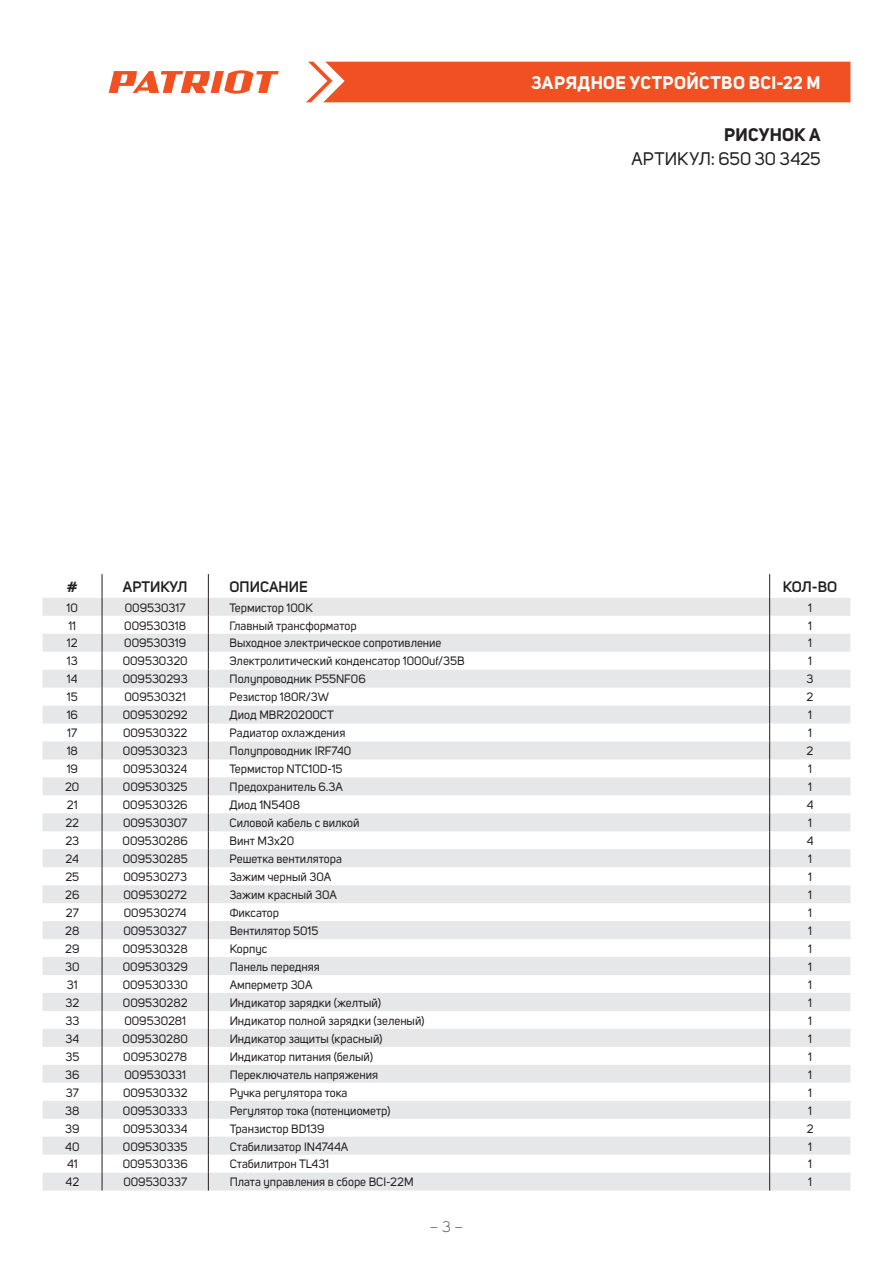
<style>
.page{position:relative;width:893px;height:1263px;background:#fff}
.page>*{position:absolute;margin:0;border:0;box-sizing:border-box;transform-origin:0 0}
.t1{font:700 18px "Uni Sans";letter-spacing:.025em;color:#fff}
.t2{font:18px "Uni Sans";color:#231f20}
.t3{font:700 18px "Uni Sans";letter-spacing:.01em;color:#231f20}
.t4{font:600 15px "Uni Sans";color:#231f20}
.t5{font:300 15px "Uni Sans";color:#231f20}
.t6{font:12px "Uni Sans";color:#231f20}
</style>
<div class="page">
<div style="left:306px;top:62px;width:544px;height:40px;background:#f15122"></div>
<svg style="left:109px;top:70px;width:170px;height:24px"></svg>
<svg style="left:43px;top:598px;width:807px;height:592px;fill:#ebeced"></svg>
<svg style="left:102px;top:574px;width:1px;height:616px"></svg>
<svg style="left:208px;top:574px;width:1px;height:616px"></svg>
<svg style="left:769px;top:574px;width:1px;height:616px"></svg>
<h1 class="t1" style="left:531px;top:72px;width:291px">ЗАРЯДНОЕ УСТРОЙСТВО BCI-22 M</h1>
<h1 class="t3" style="left:724px;top:123px;width:98px">РИСУНОК A</h1>
<h1 class="t2" style="left:631px;top:148px;width:191px">АРТИКУЛ: 650 30 3425</h1>
<p class="t4" style="left:67px;top:578px;width:12px">#</p>
<p class="t4" style="left:123px;top:578px;width:66px">АРТИКУЛ</p>
<p class="t4" style="left:230px;top:578px;width:80px">ОПИСАНИЕ</p>
<p class="t4" style="left:783px;top:578px;width:56px">КОЛ-ВО</p>
<p class="t6" style="left:67px;top:600px;width:13px">10</p>
<p class="t6" style="left:125px;top:600px;width:62px">009530317</p>
<p class="t6" style="left:230px;top:600px;width:85px">Термистор 100K</p>
<p class="t6" style="left:808px;top:600px;width:5px">1</p>
<p class="t6" style="left:68px;top:618px;width:9px">11</p>
<p class="t6" style="left:124px;top:618px;width:63px">009530318</p>
<p class="t6" style="left:230px;top:618px;width:129px">Главный трансформатор</p>
<p class="t6" style="left:808px;top:618px;width:5px">1</p>
<p class="t6" style="left:67px;top:636px;width:12px">12</p>
<p class="t6" style="left:124px;top:636px;width:63px">009530319</p>
<p class="t6" style="left:230px;top:636px;width:213px">Выходное электрическое сопротивление</p>
<p class="t6" style="left:808px;top:636px;width:5px">1</p>
<p class="t6" style="left:67px;top:654px;width:12px">13</p>
<p class="t6" style="left:123px;top:654px;width:66px">009530320</p>
<p class="t6" style="left:230px;top:654px;width:237px">Электролитический конденсатор 1000uf/35В</p>
<p class="t6" style="left:808px;top:654px;width:5px">1</p>
<p class="t6" style="left:67px;top:672px;width:12px">14</p>
<p class="t6" style="left:123px;top:672px;width:66px">009530293</p>
<p class="t6" style="left:230px;top:672px;width:138px">Полупроводник P55NF06</p>
<p class="t6" style="left:807px;top:672px;width:8px">3</p>
<p class="t6" style="left:67px;top:690px;width:12px">15</p>
<p class="t6" style="left:125px;top:690px;width:63px">009530321</p>
<p class="t6" style="left:230px;top:690px;width:101px">Резистор 180R/3W</p>
<p class="t6" style="left:807px;top:690px;width:8px">2</p>
<p class="t6" style="left:67px;top:708px;width:13px">16</p>
<p class="t6" style="left:123px;top:708px;width:66px">009530292</p>
<p class="t6" style="left:230px;top:708px;width:106px">Диод MBR20200CT</p>
<p class="t6" style="left:808px;top:708px;width:5px">1</p>
<p class="t6" style="left:67px;top:726px;width:11px">17</p>
<p class="t6" style="left:123px;top:726px;width:66px">009530322</p>
<p class="t6" style="left:230px;top:726px;width:117px">Радиатор охлаждения</p>
<p class="t6" style="left:808px;top:726px;width:5px">1</p>
<p class="t6" style="left:67px;top:744px;width:13px">18</p>
<p class="t6" style="left:123px;top:744px;width:66px">009530323</p>
<p class="t6" style="left:230px;top:744px;width:123px">Полупроводник IRF740</p>
<p class="t6" style="left:807px;top:744px;width:8px">2</p>
<p class="t6" style="left:67px;top:762px;width:13px">19</p>
<p class="t6" style="left:123px;top:762px;width:66px">009530324</p>
<p class="t6" style="left:230px;top:762px;width:114px">Термистор NTC10D-15</p>
<p class="t6" style="left:808px;top:762px;width:5px">1</p>
<p class="t6" style="left:65px;top:780px;width:16px">20</p>
<p class="t6" style="left:123px;top:780px;width:66px">009530325</p>
<p class="t6" style="left:230px;top:780px;width:115px">Предохранитель 6.3А</p>
<p class="t6" style="left:808px;top:780px;width:5px">1</p>
<p class="t6" style="left:67px;top:798px;width:12px">21</p>
<p class="t6" style="left:123px;top:798px;width:66px">009530326</p>
<p class="t6" style="left:230px;top:798px;width:72px">Диод 1N5408</p>
<p class="t6" style="left:807px;top:798px;width:8px">4</p>
<p class="t6" style="left:65px;top:816px;width:15px">22</p>
<p class="t6" style="left:123px;top:816px;width:66px">009530307</p>
<p class="t6" style="left:230px;top:816px;width:131px">Силовой кабель с вилкой</p>
<p class="t6" style="left:808px;top:816px;width:5px">1</p>
<p class="t6" style="left:65px;top:834px;width:15px">23</p>
<p class="t6" style="left:123px;top:834px;width:67px">009530286</p>
<p class="t6" style="left:230px;top:834px;width:66px">Винт М3х20</p>
<p class="t6" style="left:807px;top:834px;width:8px">4</p>
<p class="t6" style="left:66px;top:852px;width:15px">24</p>
<p class="t6" style="left:123px;top:852px;width:66px">009530285</p>
<p class="t6" style="left:230px;top:852px;width:114px">Решетка вентилятора</p>
<p class="t6" style="left:808px;top:852px;width:5px">1</p>
<p class="t6" style="left:65px;top:870px;width:15px">25</p>
<p class="t6" style="left:123px;top:870px;width:65px">009530273</p>
<p class="t6" style="left:230px;top:870px;width:103px">Зажим черный 30А</p>
<p class="t6" style="left:808px;top:870px;width:5px">1</p>
<p class="t6" style="left:65px;top:888px;width:16px">26</p>
<p class="t6" style="left:123px;top:888px;width:65px">009530272</p>
<p class="t6" style="left:230px;top:888px;width:109px">Зажим красный 30А</p>
<p class="t6" style="left:808px;top:888px;width:5px">1</p>
<p class="t6" style="left:66px;top:906px;width:14px">27</p>
<p class="t6" style="left:124px;top:906px;width:64px">009530274</p>
<p class="t6" style="left:230px;top:906px;width:51px">Фиксатор</p>
<p class="t6" style="left:808px;top:906px;width:5px">1</p>
<p class="t6" style="left:65px;top:924px;width:16px">28</p>
<p class="t6" style="left:123px;top:924px;width:65px">009530327</p>
<p class="t6" style="left:230px;top:924px;width:90px">Вентилятор 5015</p>
<p class="t6" style="left:808px;top:924px;width:5px">1</p>
<p class="t6" style="left:65px;top:942px;width:16px">29</p>
<p class="t6" style="left:123px;top:942px;width:66px">009530328</p>
<p class="t6" style="left:230px;top:942px;width:39px">Корпус</p>
<p class="t6" style="left:808px;top:942px;width:5px">1</p>
<p class="t6" style="left:65px;top:960px;width:16px">30</p>
<p class="t6" style="left:123px;top:960px;width:66px">009530329</p>
<p class="t6" style="left:230px;top:960px;width:92px">Панель передняя</p>
<p class="t6" style="left:808px;top:960px;width:5px">1</p>
<p class="t6" style="left:67px;top:978px;width:12px">31</p>
<p class="t6" style="left:123px;top:978px;width:67px">009530330</p>
<p class="t6" style="left:230px;top:978px;width:84px">Амперметр 30А</p>
<p class="t6" style="left:808px;top:978px;width:5px">1</p>
<p class="t6" style="left:65px;top:996px;width:15px">32</p>
<p class="t6" style="left:123px;top:996px;width:66px">009530282</p>
<p class="t6" style="left:230px;top:996px;width:153px">Индикатор зарядки (желтый)</p>
<p class="t6" style="left:808px;top:996px;width:5px">1</p>
<p class="t6" style="left:65px;top:1014px;width:15px">33</p>
<p class="t6" style="left:124px;top:1014px;width:63px">009530281</p>
<p class="t6" style="left:230px;top:1014px;width:196px">Индикатор полной зарядки (зеленый)</p>
<p class="t6" style="left:808px;top:1014px;width:5px">1</p>
<p class="t6" style="left:65px;top:1031px;width:15px">34</p>
<p class="t6" style="left:123px;top:1031px;width:67px">009530280</p>
<p class="t6" style="left:230px;top:1031px;width:154px">Индикатор защиты (красный)</p>
<p class="t6" style="left:808px;top:1031px;width:5px">1</p>
<p class="t6" style="left:65px;top:1049px;width:15px">35</p>
<p class="t6" style="left:123px;top:1049px;width:66px">009530278</p>
<p class="t6" style="left:230px;top:1049px;width:145px">Индикатор питания (белый)</p>
<p class="t6" style="left:808px;top:1049px;width:5px">1</p>
<p class="t6" style="left:65px;top:1067px;width:16px">36</p>
<p class="t6" style="left:125px;top:1067px;width:63px">009530331</p>
<p class="t6" style="left:230px;top:1067px;width:150px">Переключатель напряжения</p>
<p class="t6" style="left:808px;top:1067px;width:5px">1</p>
<p class="t6" style="left:66px;top:1085px;width:15px">37</p>
<p class="t6" style="left:123px;top:1085px;width:66px">009530332</p>
<p class="t6" style="left:230px;top:1085px;width:119px">Ручка регулятора тока</p>
<p class="t6" style="left:808px;top:1085px;width:5px">1</p>
<p class="t6" style="left:65px;top:1103px;width:16px">38</p>
<p class="t6" style="left:123px;top:1103px;width:66px">009530333</p>
<p class="t6" style="left:230px;top:1103px;width:162px">Регулятор тока (потенциометр)</p>
<p class="t6" style="left:808px;top:1103px;width:5px">1</p>
<p class="t6" style="left:65px;top:1121px;width:16px">39</p>
<p class="t6" style="left:123px;top:1121px;width:66px">009530334</p>
<p class="t6" style="left:230px;top:1121px;width:96px">Транзистор BD139</p>
<p class="t6" style="left:807px;top:1121px;width:8px">2</p>
<p class="t6" style="left:65px;top:1139px;width:16px">40</p>
<p class="t6" style="left:123px;top:1139px;width:66px">009530335</p>
<p class="t6" style="left:230px;top:1139px;width:120px">Стабилизатор IN4744A</p>
<p class="t6" style="left:808px;top:1139px;width:5px">1</p>
<p class="t6" style="left:67px;top:1157px;width:12px">41</p>
<p class="t6" style="left:123px;top:1157px;width:67px">009530336</p>
<p class="t6" style="left:230px;top:1157px;width:101px">Стабилитрон TL431</p>
<p class="t6" style="left:808px;top:1157px;width:5px">1</p>
<p class="t6" style="left:66px;top:1175px;width:15px">42</p>
<p class="t6" style="left:123px;top:1175px;width:65px">009530337</p>
<p class="t6" style="left:230px;top:1175px;width:185px">Плата управления в сборе BCI-22M</p>
<p class="t6" style="left:808px;top:1175px;width:5px">1</p>
<p class="t5" style="left:430px;top:1218px;width:35px">– 3 –</p>
</div>
